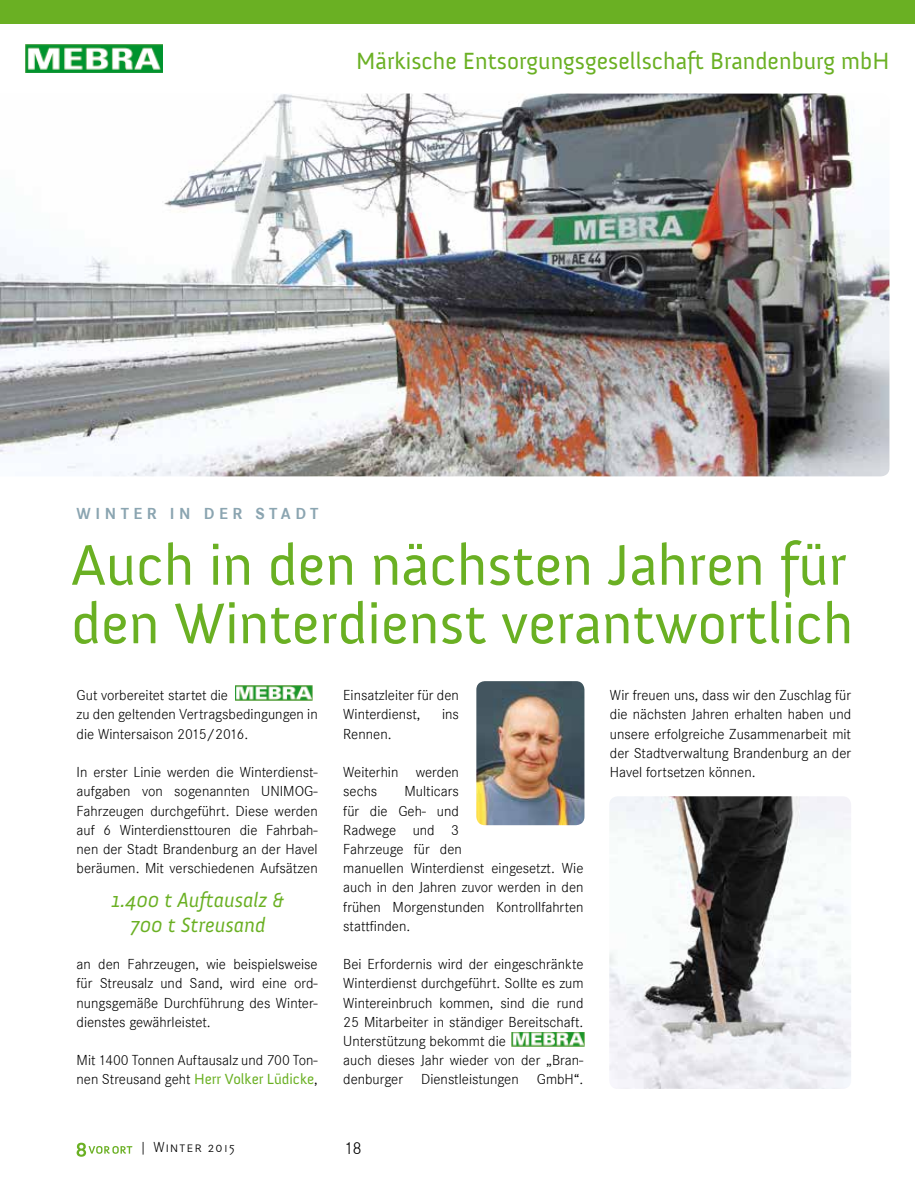
<style>
.page{position:relative;width:915px;height:1191px;background:#fff}
.page>*{position:absolute;margin:0;border:0;box-sizing:border-box;transform-origin:0 0}
.t1{font:58.5px/58.5px "Anivers";color:#6ab023}
.t2{font:24px "Anivers";color:#6ab023}
.t3{font:italic 21px/25.2px "Anivers";color:#6ab023;text-align:center}
.t4{font:18px "Corporate S Ligh";color:#000}
.t5{font:700 16.5px "Corporate S";letter-spacing:.275em;color:#8ba5b1}
.t6{font:15px/19.2px "Corporate S Ligh";color:#000}
.t7{font:300 15px "Corporate SSC";letter-spacing:.09em;color:#000}
.s1{font-family:"Anivers";color:#6ab023}
</style>
<div class="page">
<svg style="left:77px;top:1142px;width:55px;height:14px"></svg>
<div style="left:0;top:0;width:914px;height:23px;background:#6ab023"></div>
<img style="left:26px;top:45px;width:137px;height:27px">
<img style="left:235px;top:686px;width:77px;height:14px">
<img style="left:0;top:94px;width:889px;height:382px">
<img style="left:476px;top:681px;width:108px;height:144px">
<img style="left:511px;top:1032px;width:73px;height:14px">
<img style="left:609px;top:796px;width:241px;height:293px">
<h2 class="t2" style="left:356px;top:47px;width:534px">Märkische Entsorgungsgesellschaft Brandenburg mbH</h2>
<p class="t5" style="left:77px;top:504px;width:243px">WINTER IN DER STADT</p>
<h1 class="t1" style="left:71px;top:536px;width:783px">Auch in den nächsten Jahren für den Winterdienst verantwortlich</h1>
<p class="t6" style="left:77px;top:686px;width:242px">Gut vorbereitet startet die<br>zu den geltenden Vertragsbedingungen in die Wintersaison 2015/2016.</p>
<p class="t6" style="left:77px;top:762px;width:242px;text-align:justify">In erster Linie werden die Winterdienst&shy;aufgaben von sogenannten UNIMOG-Fahrzeugen durchgeführt. Diese werden auf 6 Winterdiensttouren die Fahrbah&shy;nen der Stadt Brandenburg an der Havel beräumen. Mit verschiedenen Aufsätzen</p>
<h3 class="t3" style="left:111px;top:887px;width:175px">1.400 t Auftausalz &amp;<br>700 t Streusand</h3>
<p class="t6" style="left:77px;top:954px;width:242px;text-align:justify">an den Fahrzeugen, wie beispielsweise für Streusalz und Sand, wird eine ord&shy;nungsgemäße Durchführung des Winter&shy;dienstes gewährleistet.</p>
<p class="t6" style="left:77px;top:1050px;width:242px">Mit 1400 Tonnen Auftausalz und 700 Ton&shy;nen Streusand geht <span class="s1">Herr Volker Lüdicke</span>,</p>
<p class="t7" style="left:139px;top:1138px;width:97px">| Winter 2015</p>
<p class="t6" style="left:343px;top:686px;width:117px">Einsatzleiter für den<br>Winterdienst,</p>
<p class="t6" style="left:442px;top:705px;width:18px">ins</p>
<p class="t6" style="left:343px;top:724px;width:50px">Rennen.</p>
<p class="t6" style="left:343px;top:762px;width:117px">Weiterhin werden sechs</p>
<p class="t6" style="left:343px;top:782px;width:242px;text-indent:61px">Multicars<br>für die Geh- und<br>Radwege und 3<br>Fahrzeuge für den<br>manuellen Winterdienst eingesetzt. Wie auch in den Jahren zuvor werden in den frühen Morgenstunden Kontrollfahrten stattfinden.</p>
<p class="t6" style="left:343px;top:954px;width:242px">Bei Erfordernis wird der eingeschränkte Winterdienst durchgeführt. Sollte es zum Wintereinbruch kommen, sind die rund 25 Mitarbeiter in ständiger Bereitschaft.<br>Unterstützung bekommt die<br>auch dieses Jahr wieder von der „Bran&shy;denburger Dienstleistungen GmbH“.</p>
<p class="t4" style="left:344px;top:1138px;width:19px">18</p>
<p class="t6" style="left:609px;top:686px;width:242px;text-align:justify">Wir freuen uns, dass wir den Zuschlag für die nächsten Jahren erhalten haben und unsere erfolgreiche Zusammenarbeit mit der Stadtverwaltung Brandenburg an der Havel fortsetzen können.</p>
</div>
